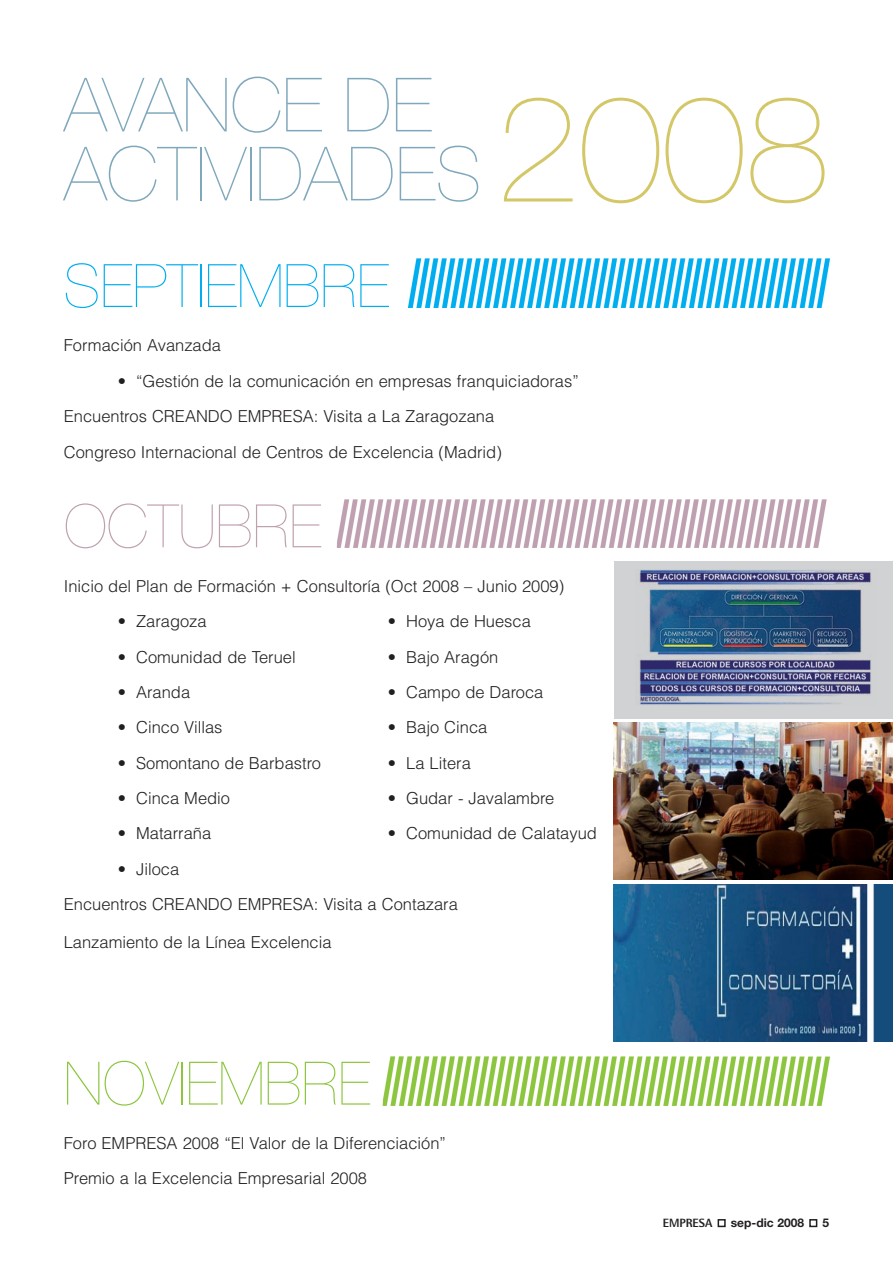
<style>
.page{position:relative;width:893px;height:1263px;background:#fff}
.page>*{position:absolute;margin:0;border:0;box-sizing:border-box;transform-origin:0 0}
.t1{font:200 150px "Helvetica Neue";color:#d3c767}
.t2{font:200 75px/69px "Helvetica Neue";color:#7fa8bc}
.t3{font:200 60px "Helvetica Neue";color:#00aeef}
.t4{font:200 60px "Helvetica Neue";color:#8bc63e}
.t5{font:200 60px "Helvetica Neue";color:#bfa0b0}
.t6{font:300 16.5px/35.4px "Helvetica";color:#231f20}
.t7{font:700 12px "Helvetica Neue";color:#231f20}
.t8{font:800 12px "Rotis Semi Sans";color:#231f20}
</style>
<div class="page">
<div style="left:809px;top:1219px;width:8px;height:8px;border:2px solid #231f20"></div>
<div style="left:718px;top:1219px;width:8px;height:8px;border:2px solid #231f20"></div>
<img style="left:383px;top:1056px;width:447px;height:49px">
<img style="left:337px;top:499px;width:490px;height:49px">
<img style="left:408px;top:258px;width:423px;height:49px">
<div style="left:614px;top:561px;width:278px;height:157px;background:#d1d2d4"></div>
<img style="left:639px;top:570px;width:232px;height:135px">
<img style="left:614px;top:884px;width:278px;height:157px">
<img style="left:614px;top:722px;width:278px;height:158px">
<p class="t2" style="left:64px;top:77px;width:419px">AVANCE DE<br>ACTIVIDADES</p>
<p class="t1" style="left:496px;top:94px;width:335px">2008</p>
<p class="t3" style="left:64px;top:264px;width:327px">SEPTIEMBRE</p>
<p class="t6" style="left:64px;top:328px;width:159px">Formación Avanzada</p>
<p class="t6" style="left:64px;top:363px;width:516px;text-indent:54px">• “Gestión de la comunicación en empresas franquiciadoras”<br>Encuentros CREANDO EMPRESA: Visita a La Zaragozana<br>Congreso Internacional de Centros de Excelencia (Madrid)</p>
<p class="t5" style="left:64px;top:504px;width:259px">OCTUBRE</p>
<p class="t6" style="left:64px;top:568px;width:502px">Inicio del Plan de Formación + Consultoría (Oct 2008 – Junio 2009)</p>
<p class="t6" style="left:118px;top:604px;width:90px">• Zaragoza</p>
<p class="t6" style="left:388px;top:604px;width:145px">• Hoya de Huesca</p>
<p class="t6" style="left:118px;top:639px;width:179px">• Comunidad de Teruel</p>
<p class="t6" style="left:388px;top:639px;width:112px">• Bajo Aragón</p>
<p class="t6" style="left:118px;top:674px;width:74px">• Aranda</p>
<p class="t6" style="left:388px;top:674px;width:157px">• Campo de Daroca</p>
<p class="t6" style="left:118px;top:710px;width:106px">• Cinco Villas</p>
<p class="t6" style="left:388px;top:710px;width:101px">• Bajo Cinca</p>
<p class="t6" style="left:118px;top:745px;width:205px">• Somontano de Barbastro</p>
<p class="t6" style="left:388px;top:745px;width:85px">• La Litera</p>
<p class="t6" style="left:118px;top:781px;width:114px">• Cinca Medio</p>
<p class="t6" style="left:388px;top:781px;width:168px">• Gudar - Javalambre</p>
<p class="t6" style="left:118px;top:816px;width:95px">• Matarraña</p>
<p class="t6" style="left:388px;top:816px;width:211px">• Comunidad de Calatayud</p>
<p class="t6" style="left:64px;top:851px;width:396px;text-indent:54px">• Jiloca<br>Encuentros CREANDO EMPRESA: Visita a Contazara</p>
<p class="t6" style="left:64px;top:924px;width:269px">Lanzamiento de la Línea Excelencia</p>
<p class="t4" style="left:64px;top:1062px;width:308px">NOVIEMBRE</p>
<p class="t6" style="left:64px;top:1126px;width:384px">Foro EMPRESA 2008 “El Valor de la Diferenciación”<br>Premio a la Excelencia Empresarial 2008</p>
<p class="t8" style="left:663px;top:1219px;width:51px">EMPRESA</p>
<p class="t7" style="left:731px;top:1218px;width:75px">sep-dic 2008</p>
<p class="t7" style="left:822px;top:1218px;width:8px">5</p>
</div>
